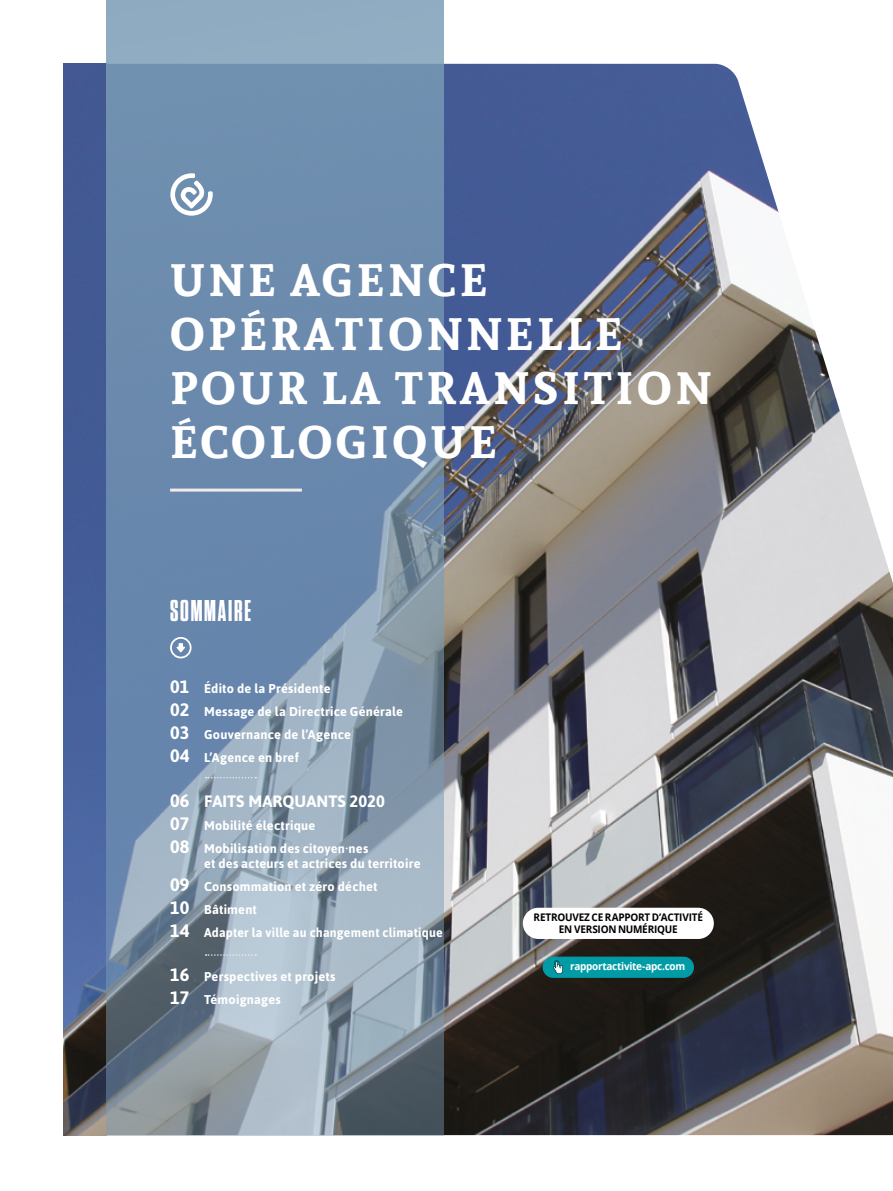
<style>
.page{position:relative;width:893px;height:1191px;background:#fff}
.page>*{position:absolute;margin:0;border:0;box-sizing:border-box;transform-origin:0 0}
.t1{font:700 45px/54px "Andada";letter-spacing:.08em;color:#fff}
.t2{font:700 30px "Tungsten Condensed";letter-spacing:.06em;color:#fff}
.t3{font:700 16.5px "Asap";color:#fff}
.t4{font:700 12.75px/15px "Asap";letter-spacing:.015em;color:#fff}
.t5{font:700 10.5px/12px "Open Sans";letter-spacing:-.02em;color:#000;text-align:center;scale:.95 1}
.t6{font:700 10.5px "Open Sans";letter-spacing:-.03em;color:#fff;scale:.95 1}
.s1{font-size:18px}
</style>
<div class="page">
<img style="left:444px;top:64px;width:449px;height:1071px">
<img style="left:64px;top:64px;width:42px;height:1071px">
<svg style="left:106px;top:0;width:338px;height:1135px;background:#7a93ad"></svg>
<hr style="left:170px;top:488px;width:132px;height:3px;background:#efebea">
<svg style="left:206px;top:954px;width:50px;height:1px"></svg>
<svg style="left:206px;top:777px;width:50px;height:1px"></svg>
<div style="left:170px;top:637px;width:22px;height:21px;border:2px solid #fff;border-radius:50%"></div>
<svg style="left:177px;top:643px;width:8px;height:9px"></svg>
<svg style="left:170px;top:173px;width:43px;height:43px"></svg>
<div style="left:523px;top:907px;width:191px;height:32px;background:#fff;border-radius:16px"></div>
<div style="left:543px;top:956px;width:151px;height:22px;background:#009ba4;border-radius:11px"></div>
<svg style="left:553px;top:960px;width:10px;height:13px"></svg>
<p class="t1" style="left:170px;top:252px;width:543px">UNE AGENCE<br>OPÉRATIONNELLE<br>POUR LA TRANSITION<br>ÉCOLOGIQUE</p>
<p class="t2" style="left:170px;top:596px;width:83px">SOMMAIRE</p>
<p class="t4" style="left:170px;top:681px;width:162px"><span class="s1">01</span> Édito de la Présidente</p>
<p class="t4" style="left:170px;top:704px;width:234px"><span class="s1">02</span> Message de la Directrice Générale</p>
<p class="t4" style="left:170px;top:727px;width:182px"><span class="s1">03</span> Gouvernance de l’Agence</p>
<p class="t4" style="left:170px;top:749px;width:130px"><span class="s1">04</span> L’Agence en bref</p>
<p class="t3" style="left:170px;top:792px;width:216px"><span class="s1">06</span> FAITS MARQUANTS 2020</p>
<p class="t4" style="left:170px;top:818px;width:147px"><span class="s1">07</span> Mobilité électrique</p>
<p class="t4" style="left:204px;top:841px;width:218px;text-indent:-34px"><span class="s1">08</span> Mobilisation des citoyen·nes<br>et des acteurs et actrices du territoire</p>
<p class="t4" style="left:170px;top:879px;width:209px"><span class="s1">09</span> Consommation et zéro déchet</p>
<p class="t4" style="left:170px;top:902px;width:88px"><span class="s1">10</span> Bâtiment</p>
<p class="t4" style="left:170px;top:924px;width:274px"><span class="s1">14</span> Adapter la ville au changement climatique</p>
<p class="t4" style="left:170px;top:969px;width:167px"><span class="s1">16</span> Perspectives et projets</p>
<p class="t4" style="left:170px;top:991px;width:112px"><span class="s1">17</span> Témoignages</p>
<p class="t5" style="left:534px;top:911px;width:180px">RETROUVEZ CE RAPPORT D’ACTIVITÉ<br>EN VERSION NUMÉRIQUE</p>
<p class="t6" style="left:570px;top:959px;width:122px">rapportactivite-apc.com</p>
</div>
